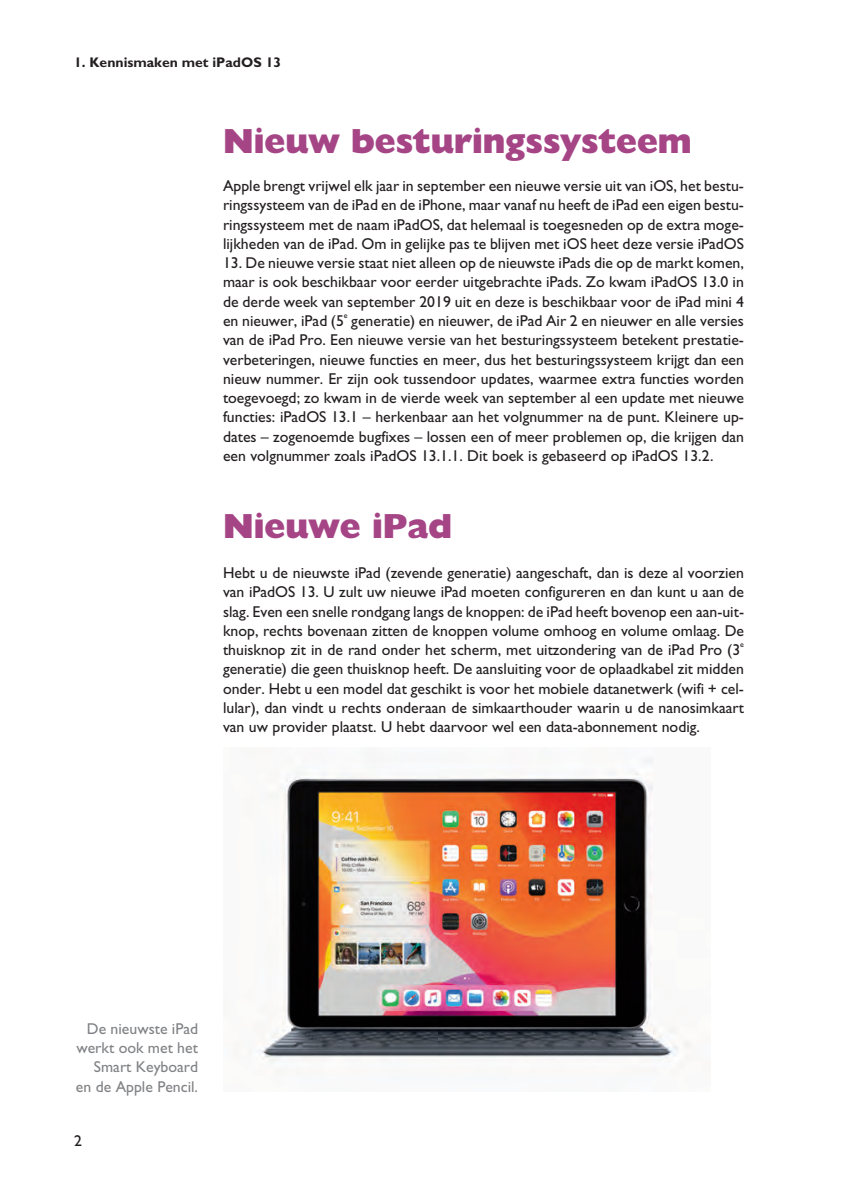
<style>
.page{position:relative;width:843px;height:1191px;background:#fff}
.page>*{position:absolute;margin:0;border:0;box-sizing:border-box;transform-origin:0 0}
.t1{font:700 35px "Humanst 521 X Bd BT";color:#a54586}
.t2{font:15.75px/19.2px "Gill Sans";color:#231f20;text-align:justify}
.t3{font:15.75px/19.2px "Gill Sans";color:#808285;text-align:right}
.t4{font:700 14px "Gill Sans";color:#231f20}
.t5{font:7.88px "Gill Sans";color:#231f20}
</style>
<div class="page">
<img style="left:235px;top:758px;width:457px;height:316px">
<p class="t4" style="left:74px;top:57px;width:208px">1. Kennismaken met iPadOS 13</p>
<h1 class="t1" style="left:223px;top:129px;width:470px">Nieuw besturingssysteem</h1>
<p class="t2" style="left:223px;top:178px;width:522px">Apple brengt vrijwel elk jaar in september een nieuwe versie uit van iOS, het bestu&shy;ringssysteem van de iPad en de iPhone, maar vanaf nu heeft de iPad een eigen bestu&shy;ringssysteem met de naam iPadOS, dat helemaal is toegesneden op de extra moge&shy;lijkheden van de iPad. Om in gelijke pas te blijven met iOS heet deze versie iPadOS</p>
<p class="t2" style="left:223px;top:255px;width:522px">13. De nieuwe versie staat niet alleen op de nieuwste iPads die op de markt komen, maar is ook beschikbaar voor eerder uitgebrachte iPads. Zo kwam iPadOS 13.0 in de derde week van september 2019 uit en deze is beschikbaar voor de iPad mini 4 en nieuwer, iPad (5</p>
<p class="t5" style="left:344px;top:313px;width:5px">e</p>
<p class="t2" style="left:223px;top:313px;width:522px;text-indent:128px">generatie) en nieuwer, de iPad Air 2 en nieuwer en alle versies van de iPad Pro. Een nieuwe versie van het besturingssysteem betekent prestatie&shy;verbeteringen, nieuwe functies en meer, dus het besturingssysteem krijgt dan een nieuw nummer. Er zijn ook tussendoor updates, waarmee extra functies worden toegevoegd; zo kwam in de vierde week van september al een update met nieuwe functies: iPadOS 13.1 – herkenbaar aan het volgnummer na de punt. Kleinere up&shy;dates – zogenoemde bugfixes – lossen een of meer problemen op, die krijgen dan een volgnummer zoals iPadOS 13.1.1. Dit boek is gebaseerd op iPadOS 13.2.</p>
<h1 class="t1" style="left:223px;top:514px;width:231px">Nieuwe iPad</h1>
<p class="t2" style="left:223px;top:565px;width:522px">Hebt u de nieuwste iPad (zevende generatie) aangeschaft, dan is deze al voorzien van iPadOS 13. U zult uw nieuwe iPad moeten configureren en dan kunt u aan de slag. Even een snelle rondgang langs de knoppen: de iPad heeft bovenop een aan-uit&shy;knop, rechts bovenaan zitten de knoppen volume omhoog en volume omlaag. De thuisknop zit in de rand onder het scherm, met uitzondering van de iPad Pro (3</p>
<p class="t5" style="left:740px;top:642px;width:5px">e</p>
<p class="t2" style="left:223px;top:661px;width:522px">generatie) die geen thuisknop heeft. De aansluiting voor de oplaadkabel zit midden onder. Hebt u een model dat geschikt is voor het mobiele datanetwerk (wifi + cel&shy;lular), dan vindt u rechts onderaan de simkaarthouder waarin u de nanosimkaart van uw provider plaatst. U hebt daarvoor wel een data-abonnement nodig.</p>
<p class="t3" style="left:76px;top:1021px;width:124px">De nieuwste iPad werkt ook met het<br>Smart Keyboard en de Apple Pencil.</p>
<p class="t2" style="left:74px;top:1133px;width:9px">2</p>
</div>
